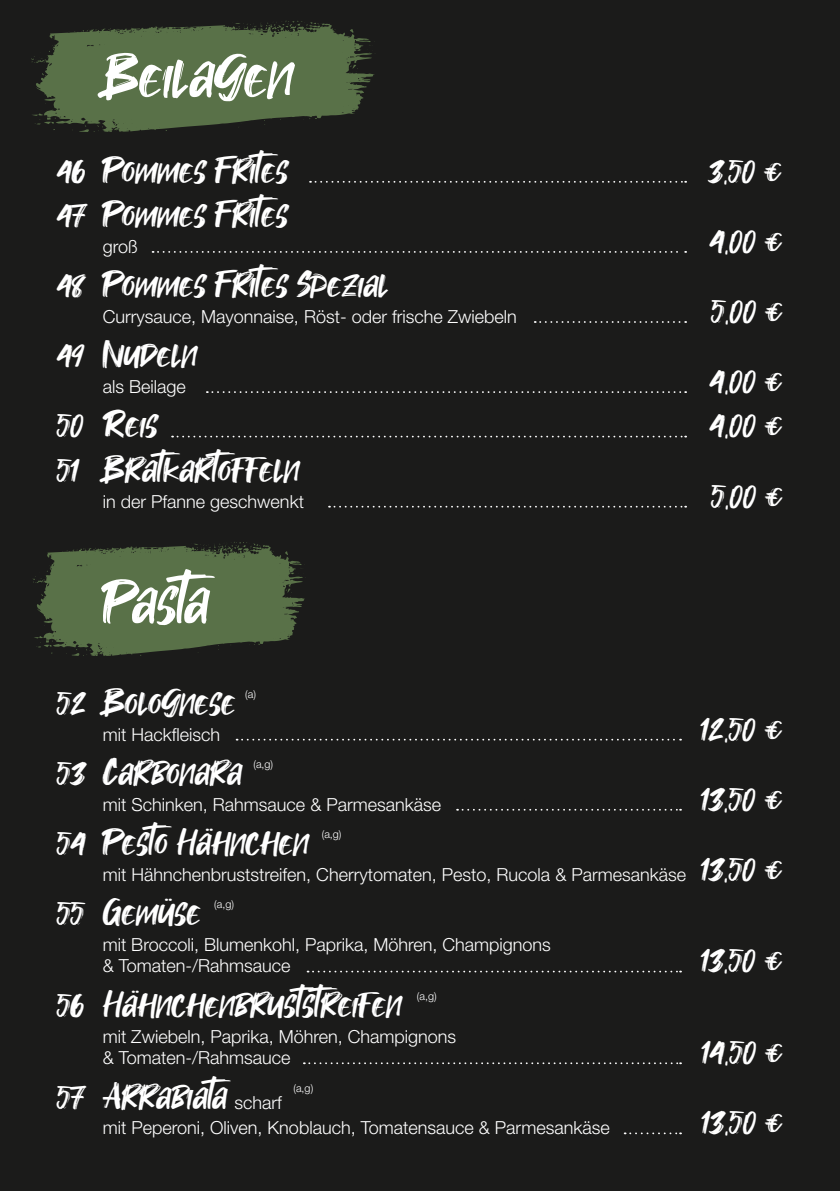
<style>
.page{position:relative;width:840px;height:1191px;background:#fff}
.page>*{position:absolute;margin:0;border:0;box-sizing:border-box;transform-origin:0 0}
.t1{font:59.4px "Takota";color:#fff}
.t2{font:36px/70px "Takota";color:#fff}
.t3{font:300 18px/21.6px "Helvetica Neue LT Pro";color:#fff}
.t4{font:300 10.8px "Helvetica Neue LT Pro";color:#fff}
.s1{font-family:"Takota";font-weight:400;font-size:36px}
.s2{font-family:"Helvetica Neue LT Pro";font-weight:300;font-size:18px}
</style>
<div class="page">
<div style="left:0;top:0;width:839px;height:1191px;background:#1b1b1a"></div>
<svg style="left:31px;top:20px;width:344px;height:112px"></svg>
<svg style="left:310px;top:181px;width:375px;height:2px"></svg>
<svg style="left:152px;top:251px;width:533px;height:2px"></svg>
<svg style="left:329px;top:506px;width:356px;height:1px"></svg>
<svg style="left:207px;top:391px;width:478px;height:2px"></svg>
<svg style="left:172px;top:436px;width:513px;height:1px"></svg>
<svg style="left:534px;top:321px;width:151px;height:2px"></svg>
<svg style="left:33px;top:542px;width:272px;height:114px"></svg>
<svg style="left:236px;top:738px;width:444px;height:2px"></svg>
<svg style="left:457px;top:809px;width:223px;height:1px"></svg>
<svg style="left:307px;top:970px;width:373px;height:2px"></svg>
<svg style="left:304px;top:1062px;width:376px;height:2px"></svg>
<svg style="left:624px;top:1132px;width:56px;height:2px"></svg>
<h1 class="t1" style="left:103px;top:40px;width:191px">Beilagen</h1>
<h2 class="t2" style="left:57px;top:136px;width:232px">46 Pommes Frites</h2>
<h2 class="t2" style="left:708px;top:136px;width:75px">3,50 €</h2>
<h2 class="t2" style="left:57px;top:180px;width:232px">47 Pommes Frites</h2>
<p class="t3" style="left:103px;top:235px;width:37px">groß</p>
<h2 class="t2" style="left:709px;top:206px;width:75px">4,00 €</h2>
<h2 class="t2" style="left:57px;top:250px;width:28px">48</h2>
<h2 class="t2" style="left:103px;top:250px;width:287px">Pommes Frites Spezial</h2>
<p class="t3" style="left:103px;top:305px;width:415px">Currysauce, Mayonnaise, Röst- oder frische Zwiebeln</p>
<h2 class="t2" style="left:710px;top:276px;width:74px">5,00 €</h2>
<h2 class="t2" style="left:103px;top:320px;width:96px">Nudeln</h2>
<p class="t3" style="left:103px;top:375px;width:85px">als Beilage</p>
<h2 class="t2" style="left:709px;top:346px;width:75px">4,00 €</h2>
<h2 class="t2" style="left:57px;top:320px;width:102px">49<br>50 Reis</h2>
<h2 class="t2" style="left:709px;top:391px;width:75px">4,00 €</h2>
<h2 class="t2" style="left:57px;top:435px;width:243px">51 Bratkartoffeln</h2>
<p class="t3" style="left:103px;top:490px;width:203px">in der Pfanne geschwenkt</p>
<h2 class="t2" style="left:710px;top:461px;width:74px">5,00 €</h2>
<h1 class="t1" style="left:103px;top:566px;width:124px">Pasta</h1>
<h2 class="t2" style="left:103px;top:668px;width:134px">Bolognese</h2>
<p class="t3" style="left:103px;top:723px;width:119px">mit Hackfleisch</p>
<h2 class="t2" style="left:700px;top:693px;width:84px">12,50 €</h2>
<h2 class="t2" style="left:57px;top:668px;width:31px">52</h2>
<p class="t4" style="left:245px;top:687px;width:12px">(a)</p>
<h2 class="t2" style="left:103px;top:738px;width:141px">Carbonara</h2>
<p class="t3" style="left:103px;top:793px;width:340px">mit Schinken, Rahmsauce &amp; Parmesankäse</p>
<h2 class="t2" style="left:700px;top:764px;width:83px">13,50 €</h2>
<h2 class="t2" style="left:57px;top:738px;width:30px">53</h2>
<p class="t4" style="left:253px;top:757px;width:21px">(a,g)</p>
<h2 class="t2" style="left:103px;top:808px;width:207px">Pesto Hähnchen</h2>
<p class="t3" style="left:103px;top:863px;width:681px">mit Hähnchenbruststreifen, Cherrytomaten, Pesto, Rucola &amp; Parmesankäse <span class="s1">13,50 €</span></p>
<h2 class="t2" style="left:57px;top:808px;width:30px">54</h2>
<p class="t4" style="left:321px;top:827px;width:21px">(a,g)</p>
<h2 class="t2" style="left:103px;top:878px;width:100px">Gemüse</h2>
<p class="t3" style="left:103px;top:933px;width:449px">mit Broccoli, Blumenkohl, Paprika, Möhren, Champignons &amp; Tomaten-/Rahmsauce</p>
<h2 class="t2" style="left:700px;top:925px;width:83px">13,50 €</h2>
<h2 class="t2" style="left:57px;top:878px;width:29px">55</h2>
<p class="t4" style="left:214px;top:898px;width:21px">(a,g)</p>
<h2 class="t2" style="left:103px;top:970px;width:300px">Hähnchenbruststreifen</h2>
<p class="t3" style="left:103px;top:1025px;width:355px">mit Zwiebeln, Paprika, Möhren, Champignons &amp; Tomaten-/Rahmsauce</p>
<h2 class="t2" style="left:701px;top:1017px;width:83px">14,50 €</h2>
<h2 class="t2" style="left:57px;top:970px;width:29px">56</h2>
<p class="t4" style="left:416px;top:989px;width:21px">(a,g)</p>
<h2 class="t2" style="left:103px;top:1061px;width:180px">Arrabiata <span class="s2">scharf</span></h2>
<h2 class="t2" style="left:57px;top:1061px;width:30px">57</h2>
<p class="t4" style="left:293px;top:1081px;width:21px">(a,g)</p>
<p class="t3" style="left:103px;top:1116px;width:508px">mit Peperoni, Oliven, Knoblauch, Tomatensauce &amp; Parmesankäse</p>
<h2 class="t2" style="left:701px;top:1087px;width:83px">13,50 €</h2>
</div>
